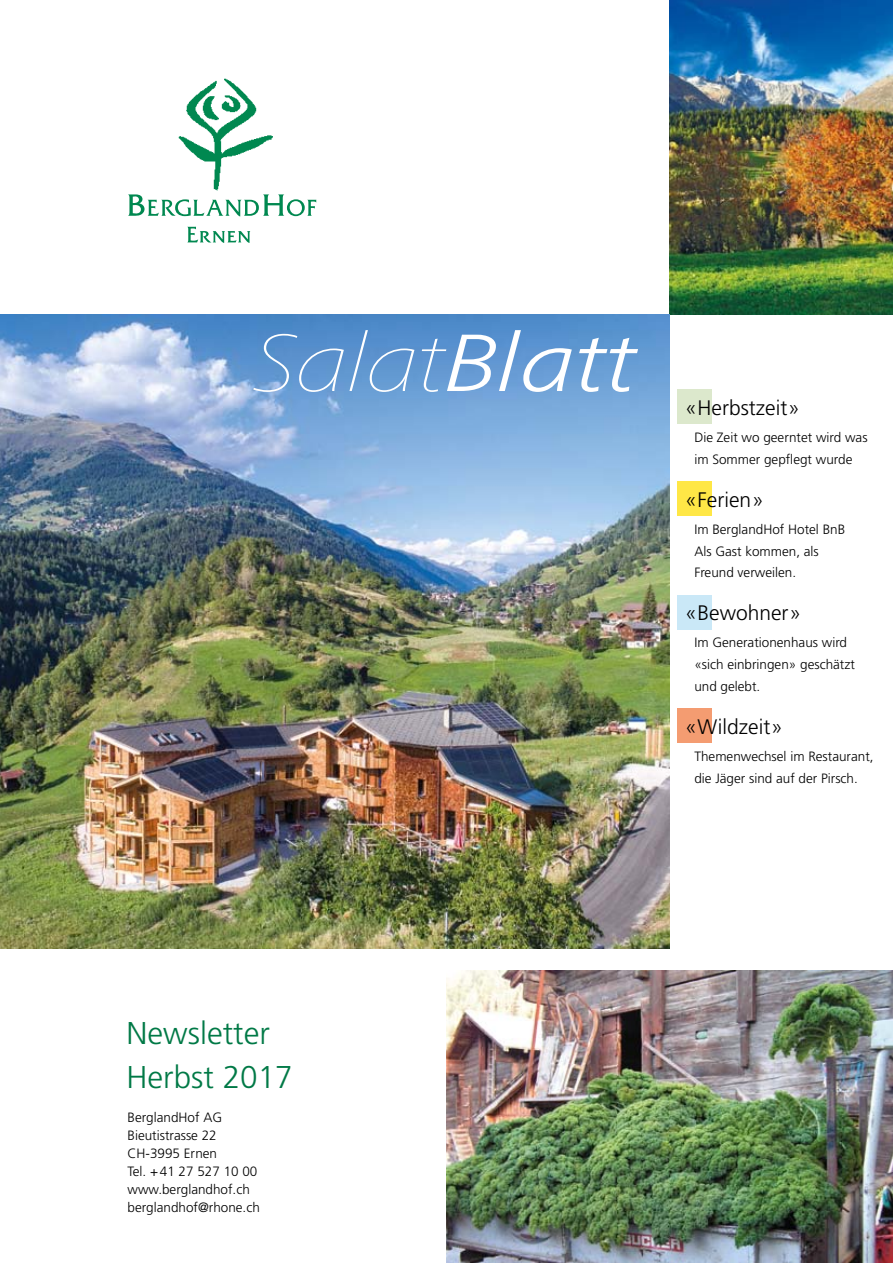
<style>
.page{position:relative;width:893px;height:1263px;background:#fff}
.page>*{position:absolute;margin:0;border:0;box-sizing:border-box;transform-origin:0 0}
.t1{font:300 31.5px/43.3px "Frutiger LT Std";color:#007946}
.t2{font:300 21px "Frutiger LT Std";color:#000}
.t3{font:300 13.5px/21.8px "Frutiger LT Std";color:#000}
</style>
<div class="page">
<div style="left:677px;top:390px;width:34px;height:34px;background:#dce8cc"></div>
<div style="left:677px;top:481px;width:34px;height:34px;background:#ffe746"></div>
<img style="left:670px;top:0;width:223px;height:315px">
<img style="left:446px;top:971px;width:447px;height:292px">
<svg style="left:128px;top:194px;width:188px;height:23px"></svg>
<img style="left:179px;top:79px;width:93px;height:112px">
<svg style="left:187px;top:227px;width:63px;height:16px"></svg>
<img style="left:0;top:315px;width:670px;height:633px">
<div style="left:677px;top:708px;width:34px;height:34px;background:#f49c71"></div>
<div style="left:677px;top:595px;width:34px;height:34px;background:#cae8f7"></div>
<svg style="left:253px;top:330px;width:385px;height:62px;background:#78a6d7"></svg>
<h1 class="t1" style="left:126px;top:1014px;width:168px">Newsletter<br>Herbst 2017</h1>
<p class="t3" style="left:128px;top:1109px;width:134px;line-height:18px">BerglandHof AG<br>Bieutistrasse 22<br>CH-3995 Ernen<br>Tel. + 41 27 527 10 00 www.berglandhof.ch berglandhof@rhone.ch</p>
<h2 class="t2" style="left:685px;top:399px;width:116px">« Herbstzeit »</h2>
<p class="t3" style="left:694px;top:427px;width:175px">Die Zeit wo geerntet wird was im Sommer gepflegt wurde</p>
<h2 class="t2" style="left:685px;top:490px;width:80px">« Ferien »</h2>
<p class="t3" style="left:694px;top:519px;width:152px">Im BerglandHof Hotel BnB<br>Als Gast kommen, als<br>Freund verweilen.</p>
<h2 class="t2" style="left:685px;top:604px;width:118px">« Bewohner »</h2>
<p class="t3" style="left:694px;top:633px;width:162px">Im Generationenhaus wird «sich einbringen» geschätzt und gelebt.</p>
<h2 class="t2" style="left:685px;top:718px;width:99px">« Wildzeit »</h2>
<p class="t3" style="left:694px;top:746px;width:181px">Themenwechsel im Restaurant, die Jäger sind auf der Pirsch.</p>
</div>
